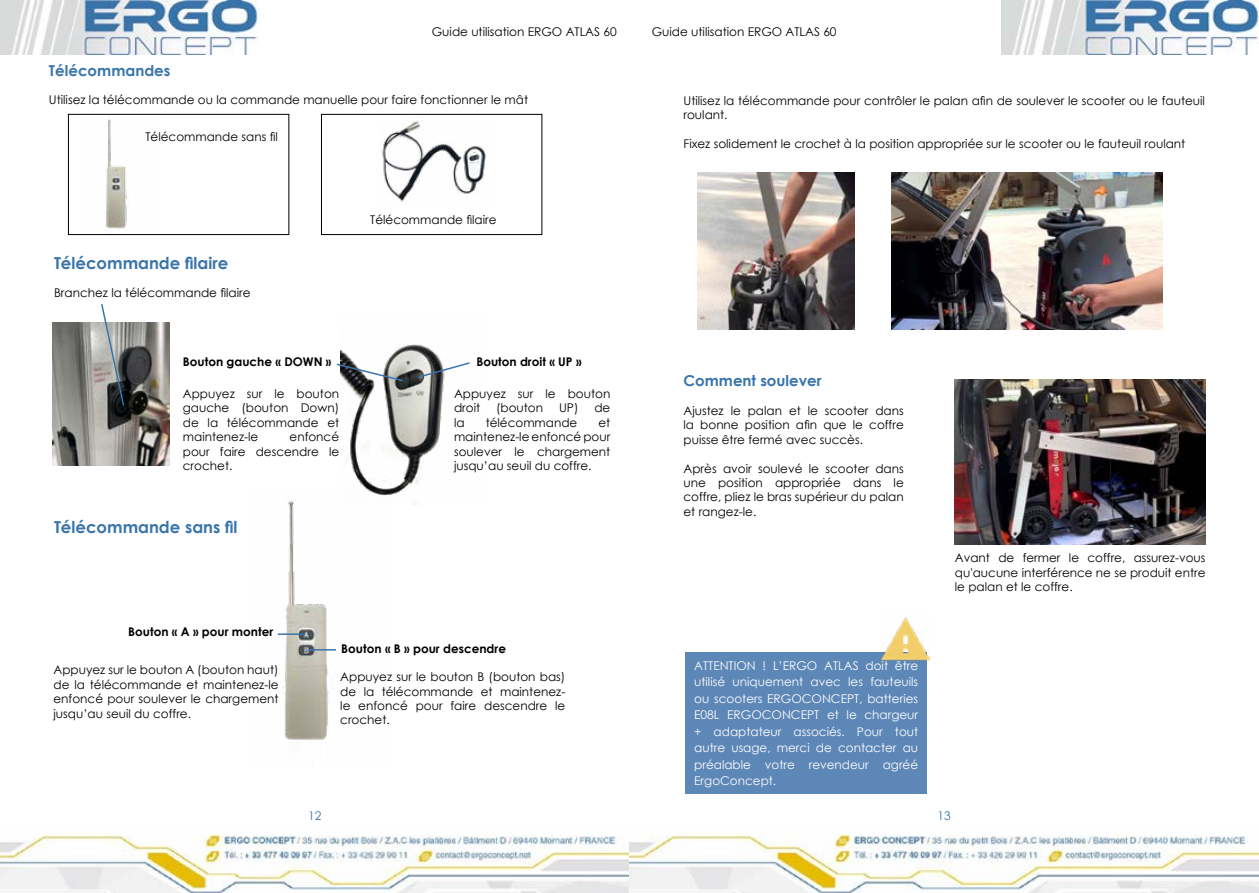
<style>
.page{position:relative;width:1259px;height:893px;background:#fff}
.page>*{position:absolute;margin:0;border:0;box-sizing:border-box;transform-origin:0 0}
.t1{font:700 16.5px "Century Gothic";color:#3975ab}
.t2{font:700 15px "Century Gothic";color:#3975ab}
.t3{font:12px/14.4px "Century Gothic";color:#000;text-align:justify}
.t4{font:12px/16.5px "Century Gothic";color:#fff;text-align:justify}
.t5{font:700 12px "Century Gothic";color:#000}
.t6{font:12px "Century Gothic";color:#3975ab}
</style>
<div class="page">
<img style="left:0;top:0;width:258px;height:54px">
<img style="left:1001px;top:0;width:258px;height:54px">
<img style="left:0;top:834px;width:1259px;height:59px">
<img style="left:277px;top:495px;width:59px;height:269px">
<hr style="left:279px;top:633px;width:25px;height:2px;background:#3975ab">
<hr style="left:310px;top:649px;width:25px;height:2px;background:#3975ab">
<img style="left:52px;top:323px;width:118px;height:143px">
<svg style="left:100px;top:304px;width:25px;height:102px"></svg>
<img style="left:341px;top:344px;width:104px;height:161px">
<svg style="left:337px;top:363px;width:67px;height:19px"></svg>
<svg style="left:417px;top:361px;width:53px;height:18px"></svg>
<img style="left:81px;top:119px;width:76px;height:117px">
<div style="left:321px;top:114px;width:221px;height:121px;border:1px solid #000"></div>
<div style="left:68px;top:114px;width:221px;height:121px;border:1px solid #000"></div>
<img style="left:379px;top:113px;width:115px;height:89px">
<img style="left:891px;top:172px;width:271px;height:158px">
<img style="left:697px;top:172px;width:157px;height:158px">
<img style="left:955px;top:380px;width:250px;height:165px">
<div style="left:685px;top:652px;width:241px;height:142px;background:#5d87b7"></div>
<img style="left:881px;top:617px;width:49px;height:46px">
<p class="t3" style="left:432px;top:24px;width:186px">Guide utilisation ERGO ATLAS 60</p>
<p class="t3" style="left:652px;top:24px;width:186px">Guide utilisation ERGO ATLAS 60</p>
<p class="t2" style="left:49px;top:59px;width:123px">Télécommandes</p>
<p class="t3" style="left:49px;top:93px;width:481px">Utilisez la télécommande ou la commande manuelle pour faire fonctionner le mât</p>
<p class="t3" style="left:145px;top:129px;width:134px">Télécommande sans fil</p>
<h1 class="t1" style="left:54px;top:250px;width:176px">Télécommande filaire</h1>
<p class="t3" style="left:54px;top:286px;width:198px">Branchez la télécommande filaire</p>
<p class="t3" style="left:370px;top:212px;width:128px">Télécommande filaire</p>
<p class="t5" style="left:183px;top:353px;width:150px">Bouton gauche « DOWN »</p>
<p class="t5" style="left:476px;top:353px;width:107px">Bouton droit « UP »</p>
<p class="t3" style="left:183px;top:386px;width:158px">Appuyez sur le bouton gauche (bouton Down) de la télécommande et maintenez-le</p>
<p class="t3" style="left:454px;top:386px;width:158px">Appuyez sur le bouton droit</p>
<p class="t3" style="left:496px;top:401px;width:49px">(bouton</p>
<p class="t3" style="left:559px;top:401px;width:53px">UP) de</p>
<p class="t3" style="left:454px;top:415px;width:12px">la</p>
<p class="t3" style="left:486px;top:415px;width:93px">télécommande</p>
<p class="t3" style="left:454px;top:415px;width:158px;text-indent:144px">et maintenez-le enfoncé pour soulever le chargement jusqu’au seuil du coffre.</p>
<p class="t3" style="left:183px;top:429px;width:158px;text-indent:107px">enfoncé pour faire descendre le crochet.</p>
<h1 class="t1" style="left:54px;top:514px;width:185px">Télécommande sans fil</h1>
<p class="t5" style="left:128px;top:623px;width:146px">Bouton « A » pour monter</p>
<p class="t5" style="left:341px;top:640px;width:166px">Bouton « B » pour descendre</p>
<p class="t3" style="left:54px;top:663px;width:227px">Appuyez sur le bouton A (bouton haut) de la télécommande et maintenez-le enfoncé pour soulever le chargement jusqu’au seuil du coffre.</p>
<p class="t3" style="left:340px;top:670px;width:227px">Appuyez sur le bouton B (bouton bas) de la télécommande et maintenez&shy;le enfoncé pour faire descendre le crochet.</p>
<p class="t3" style="left:683px;top:93px;width:523px">Utilisez la télécommande pour contrôler le palan afin de soulever le scooter ou le fauteuil roulant.</p>
<p class="t3" style="left:683px;top:136px;width:503px">Fixez solidement le crochet à la position appropriée sur le scooter ou le fauteuil roulant</p>
<p class="t2" style="left:683px;top:369px;width:139px">Comment soulever</p>
<p class="t3" style="left:683px;top:403px;width:222px">Ajustez le palan et le scooter dans la bonne position afin que le coffre puisse être fermé avec succès.</p>
<p class="t3" style="left:683px;top:461px;width:222px">Après avoir soulevé le scooter dans une position appropriée dans le coffre, pliez le bras supérieur du palan et rangez-le.</p>
<p class="t4" style="left:694px;top:657px;width:225px">ATTENTION ! L’ERGO ATLAS doit être utilisé uniquement avec les fauteuils ou scooters ERGOCONCEPT, batteries E08L ERGOCONCEPT et le chargeur + adaptateur associés. Pour tout autre usage, merci de contacter au préalable votre revendeur agréé ErgoConcept.</p>
<p class="t3" style="left:955px;top:550px;width:252px">Avant de fermer le coffre, assurez-vous qu'aucune interférence ne se produit entre le palan et le coffre.</p>
<p class="t6" style="left:308px;top:807px;width:15px">12</p>
<p class="t6" style="left:937px;top:807px;width:15px">13</p>
</div>
